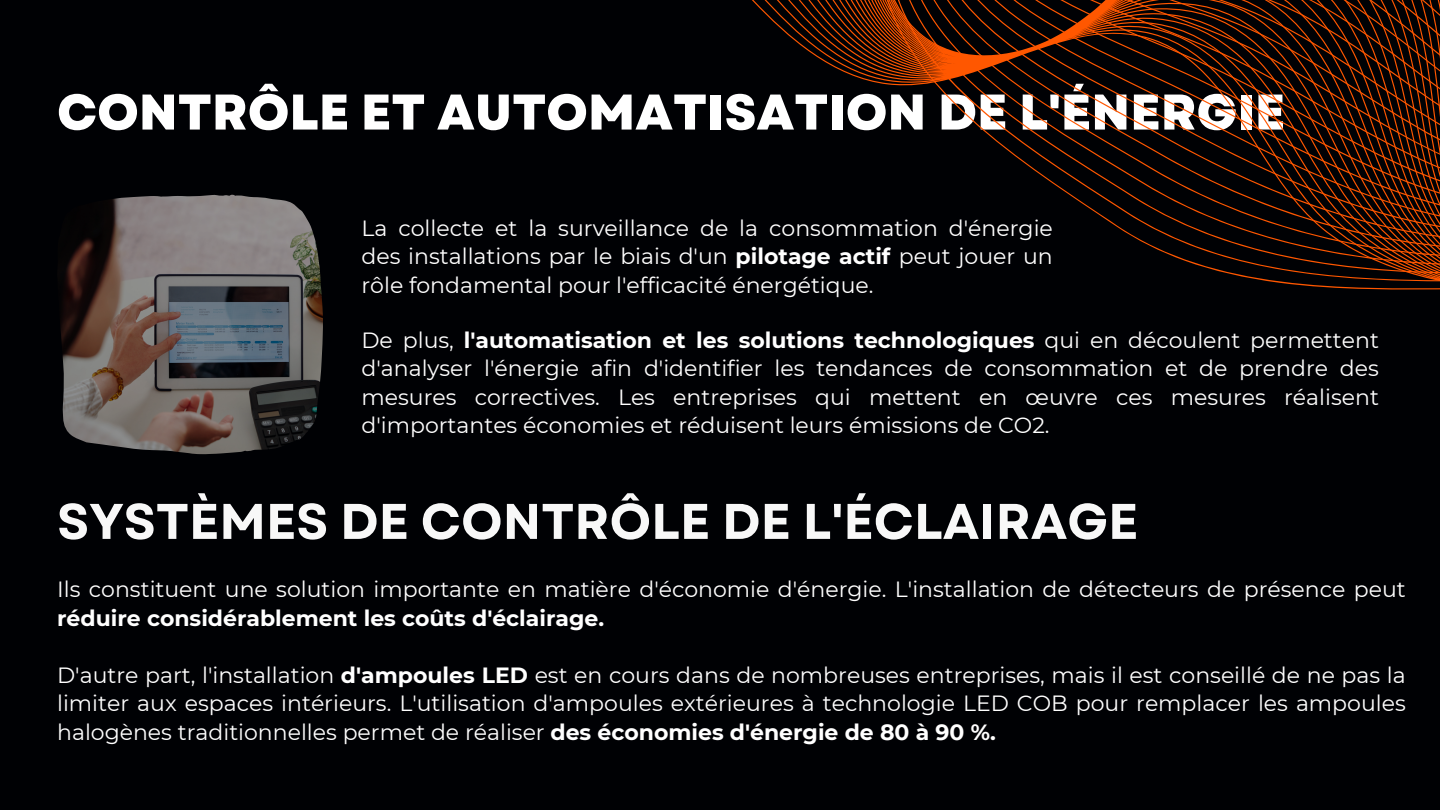
<style>
.page{position:relative;width:1440px;height:810px;background:#000104}
.page>*{position:absolute;margin:0;border:0;box-sizing:border-box;transform-origin:0 0}
.t1{font:800 50px "Garet";color:#fff}
.t2{font:700 50px "Garet";color:#f8f8f8}
.t3{font:22px/28.5px "Montserrat";color:#fff;text-align:justify}
.s1{font-weight:700}
</style>
<div class="page">
<img style="left:60px;top:195px;width:263px;height:259px">
<svg style="left:752px;top:0;width:688px;height:290px"></svg>
<h1 class="t1" style="left:57px;top:76px;width:1230px">CONTRÔLE ET AUTOMATISATION DE L'ÉNERGIE</h1>
<p class="t3" style="left:361px;top:214px;width:693px">La collecte et la surveillance de la consommation d'énergie des installations par le biais d'un <span class="s1">pilotage actif</span> peut jouer un rôle fondamental pour l'efficacité énergétique.</p>
<p class="t3" style="left:361px;top:326px;width:1019px">De plus, <span class="s1">l'automatisation et les solutions technologiques</span> qui en découlent permettent d'analyser l'énergie afin d'identifier les tendances de consommation et de prendre des mesures correctives. Les entreprises qui mettent en œuvre ces mesures réalisent d'importantes économies et réduisent leurs émissions de CO2.</p>
<p class="t2" style="left:57px;top:485px;width:1083px">SYSTÈMES DE CONTRÔLE DE L'ÉCLAIRAGE</p>
<p class="t3" style="left:57px;top:575px;width:1350px">Ils constituent une solution importante en matière d'économie d'énergie. L'installation de détecteurs de présence peut <span class="s1">réduire considérablement les coûts d'éclairage.</span></p>
<h1 class="t3" style="left:57px;top:661px;width:1350px">D'autre part, l'installation <span class="s1">d'ampoules LED</span> est en cours dans de nombreuses entreprises, mais il est conseillé de ne pas la limiter aux espaces intérieurs. L'utilisation d'ampoules extérieures à technologie LED COB pour remplacer les ampoules halogènes traditionnelles permet de réaliser <span class="s1">des économies d'énergie de 80 à 90 %.</span></h1>
</div>
